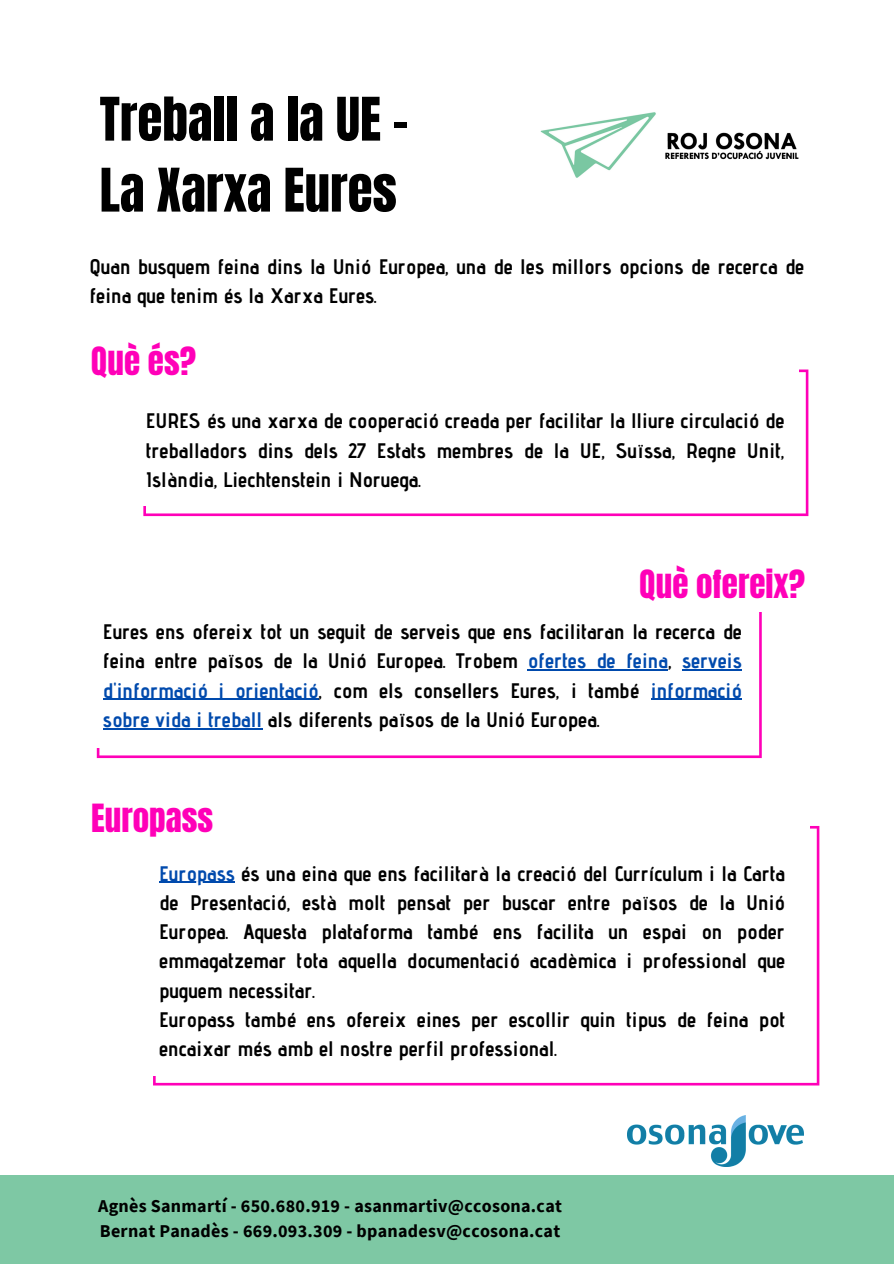
<style>
.page{position:relative;width:894px;height:1264px;background:#fff}
.page>*{position:absolute;margin:0;border:0;box-sizing:border-box;transform-origin:0 0}
.t1{font:51px "Anton";color:#000}
.t2{font:33px "Anton";color:#ff00b8}
.t3{font:700 21px/29.2px "Advent Pro";color:#000;text-align:justify}
.t4{font:700 18px "Source Sans Pro";letter-spacing:.015em;color:#000}
.s1{color:#004aad}
</style>
<div class="page">
<img style="left:540px;top:112px;width:259px;height:66px">
<div style="left:0;top:1175px;width:893px;height:88px;background:#7ec8a4"></div>
<img style="left:627px;top:1115px;width:176px;height:51px">
<svg style="left:143px;top:369px;width:665px;height:147px"></svg>
<div style="left:136px;top:362px;width:662px;height:144px;background:#fff"></div>
<svg style="left:97px;top:612px;width:664px;height:146px"></svg>
<div style="left:89px;top:584px;width:662px;height:164px;background:#fff"></div>
<svg style="left:153px;top:826px;width:666px;height:259px"></svg>
<div style="left:146px;top:818px;width:663px;height:257px;background:#fff"></div>
<hr style="left:527px;top:669px;width:140px;height:1px;background:#004aad">
<hr style="left:682px;top:669px;width:59px;height:1px;background:#004aad">
<hr style="left:103px;top:699px;width:215px;height:1px;background:#004aad">
<hr style="left:650px;top:699px;width:91px;height:1px;background:#004aad">
<hr style="left:103px;top:728px;width:159px;height:1px;background:#004aad">
<hr style="left:159px;top:881px;width:76px;height:1px;background:#004aad">
<p class="t1" style="left:100px;top:83px;width:311px">Treball a la UE -</p>
<p class="t1" style="left:100px;top:153px;width:298px">La Xarxa Eures</p>
<p class="t3" style="left:89px;top:251px;width:716px">Quan busquem feina dins la Unió Europea, una de les millors opcions de recerca de feina que tenim és la Xarxa Eures.</p>
<p class="t2" style="left:91px;top:337px;width:106px">Què és?</p>
<p class="t3" style="left:146px;top:406px;width:640px">EURES és una xarxa de cooperació creada per facilitar la lliure circulació de treballadors dins dels 27 Estats membres de la UE, Suïssa, Regne Unit, Islàndia, Liechtenstein i Noruega.</p>
<p class="t2" style="left:639px;top:560px;width:167px">Què ofereix?</p>
<p class="t3" style="left:103px;top:617px;width:640px">Eures ens ofereix tot un seguit de serveis que ens facilitaran la recerca de feina entre països de la Unió Europea. Trobem <span class="s1">ofertes de feina</span>, <span class="s1">serveis d'informació i orientació</span>, com els consellers Eures, i també <span class="s1">informació sobre vida i treball</span> als diferents països de la Unió Europea.</p>
<p class="t2" style="left:91px;top:794px;width:123px">Europass</p>
<p class="t3" style="left:159px;top:858px;width:627px"><span class="s1">Europass</span> és una eina que ens facilitarà la creació del Currículum i la Carta de Presentació, està molt pensat per buscar entre països de la Unió Europea. Aquesta plataforma també ens facilita un espai on poder emmagatzemar tota aquella documentació acadèmica i professional que puguem necessitar.</p>
<p class="t3" style="left:159px;top:1004px;width:627px">Europass també ens ofereix eines per escollir quin tipus de feina pot encaixar més amb el nostre perfil professional.</p>
<p class="t4" style="left:98px;top:1193px;width:465px">Agnès Sanmartí - 650.680.919 - asanmartiv@ccosona.cat</p>
<p class="t4" style="left:100px;top:1218px;width:462px">Bernat Panadès - 669.093.309 - bpanadesv@ccosona.cat</p>
</div>
